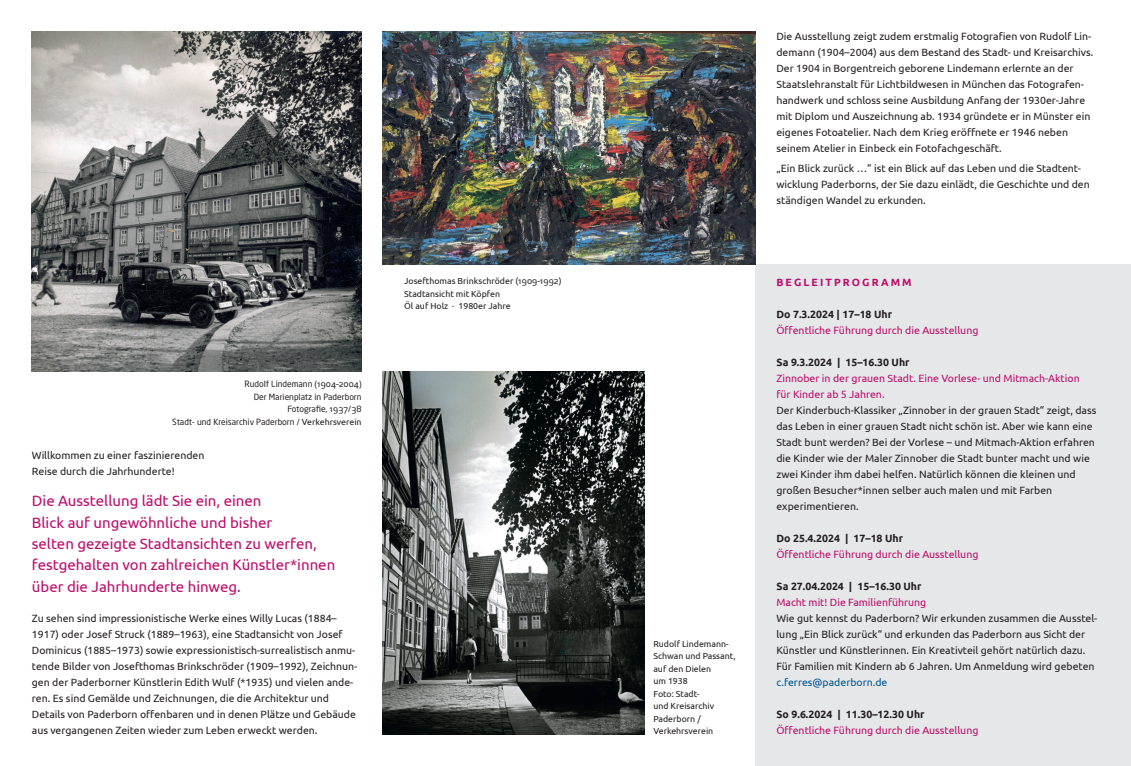
<style>
.page{position:relative;width:1131px;height:766px;background:#fff}
.page>*{position:absolute;margin:0;border:0;box-sizing:border-box;transform-origin:0 0}
.t1{font:15px/21.2px "Ubuntu";color:#bc0c6b}
.t2{font:10.5px/16px "Ubuntu";color:#231f20}
.t3{font:10.5px/16px "Ubuntu";color:#bc0c6b}
.t4{font:700 10.5px "Ubuntu";color:#231f20}
.t5{font:700 10.5px "Ubuntu";letter-spacing:.2em;color:#bc0c6b}
.small{font:8.75px/12.5px "Ubuntu";color:#231f20}
.small-2{font:8.5px "Neo Sans Std";color:#231f20}
.s1{font-family:"Ubuntu";font-size:8.75px}
.s2{font-family:"Neo Sans Std";font-size:8.5px}
.s3{color:#005791}
</style>
<div class="page">
<div style="left:755px;top:264px;width:375px;height:501px;background:#e6e7e9"></div>
<img style="left:32px;top:32px;width:329px;height:339px">
<img style="left:383px;top:371px;width:261px;height:362px">
<img style="left:383px;top:32px;width:372px;height:232px">
<p class="small-2" style="left:244px;top:378px;width:118px">Rudolf Lindemann (1904–2004)</p>
<p class="small-2" style="left:254px;top:391px;width:109px">Der Marienplatz in Paderborn</p>
<p class="small-2" style="left:287px;top:403px;width:76px">Fotografie, 1937/38</p>
<p class="small-2" style="left:172px;top:416px;width:191px">Stadt- und Kreisarchiv Paderborn / <span class="s1">Verkehrsverein</span></p>
<p class="t2" style="left:32px;top:446px;width:174px">Willkommen zu einer faszinierenden<br>Reise durch die Jahrhunderte!</p>
<p class="t1" style="left:32px;top:490px;width:305px">Die Ausstellung lädt Sie ein, einen<br>Blick auf ungewöhnliche und bisher<br>selten gezeigte Stadtansichten zu werfen, festgehalten von zahlreichen Künstler*innen über die Jahrhunderte hinweg.</p>
<p class="t2" style="left:32px;top:609px;width:327px">Zu sehen sind impressionistische Werke eines Willy Lucas (1884– 1917) oder Josef Struck (1889–1963), eine Stadtansicht von Josef Dominicus (1885–1973) sowie expressionistisch-surrealistisch anmu&shy;tende Bilder von Josefthomas Brinkschröder (1909–1992), Zeichnun&shy;gen der Paderborner Künstlerin Edith Wulf (*1935) und vielen ande&shy;ren. Es sind Gemälde und Zeichnungen, die die Architektur und Details von Paderborn offenbaren und in denen Plätze und Gebäude aus vergangenen Zeiten wieder zum Leben erweckt werden.</p>
<p class="small" style="left:404px;top:274px;width:159px">Josefthomas Brinkschröder (<span class="s2">1909–1992</span>)</p>
<p class="small" style="left:404px;top:287px;width:97px">Stadtansicht mit Köpfen</p>
<p class="small" style="left:404px;top:299px;width:108px">Öl auf Holz · 1980er Jahre</p>
<p class="small" style="left:653px;top:636px;width:84px">Rudolf Lindemann-<br>Schwan und Passant, auf den Dielen</p>
<p class="small" style="left:653px;top:674px;width:36px">um 1938</p>
<p class="small" style="left:653px;top:686px;width:48px">Foto: Stadt-</p>
<p class="small" style="left:653px;top:699px;width:62px">und Kreisarchiv<br>Paderborn /<br>Verkehrsverein</p>
<p class="t2" style="left:776px;top:28px;width:318px">Die Ausstellung zeigt zudem erstmalig Fotografien von Rudolf Lin&shy;demann (1904–2004) aus dem Bestand des Stadt- und Kreisarchivs.<br>Der 1904 in Borgentreich geborene Lindemann erlernte an der Staatslehranstalt für Lichtbildwesen in München das Fotografen&shy;handwerk und schloss seine Ausbildung Anfang der 1930er-Jahre mit Diplom und Auszeichnung ab. 1934 gründete er in Münster ein eigenes Fotoatelier. Nach dem Krieg eröffnete er 1946 neben seinem Atelier in Einbeck ein Fotofachgeschäft.</p>
<p class="t2" style="left:776px;top:160px;width:315px">„Ein Blick zurück …“ ist ein Blick auf das Leben und die Stadtent&shy;wicklung Paderborns, der Sie dazu einlädt, die Geschichte und den ständigen Wandel zu erkunden.</p>
<p class="t5" style="left:776px;top:275px;width:137px">BEGLEITPROGRAMM</p>
<p class="t4" style="left:776px;top:307px;width:117px">Do 7.3.2024 | 17–18 Uhr</p>
<p class="t3" style="left:776px;top:321px;width:203px">Öffentliche Führung durch die Ausstellung</p>
<p class="t4" style="left:776px;top:355px;width:135px">Sa 9.3.2024 | 15–16.30 Uhr</p>
<p class="t3" style="left:776px;top:369px;width:305px">Zinnober in der grauen Stadt. Eine Vorlese- und Mitmach-Aktion für Kinder ab 5 Jahren.</p>
<p class="t2" style="left:776px;top:401px;width:321px">Der Kinderbuch-Klassiker „Zinnober in der grauen Stadt“ zeigt, dass das Leben in einer grauen Stadt nicht schön ist. Aber wie kann eine Stadt bunt werden? Bei der Vorlese – und Mitmach-Aktion erfahren die Kinder wie der Maler Zinnober die Stadt bunter macht und wie zwei Kinder ihm dabei helfen. Natürlich können die kleinen und großen Besucher*innen selber auch malen und mit Farben experimentieren.</p>
<p class="t4" style="left:776px;top:531px;width:128px">Do 25.4.2024 | 17–18 Uhr</p>
<p class="t3" style="left:776px;top:545px;width:203px">Öffentliche Führung durch die Ausstellung</p>
<p class="t4" style="left:776px;top:579px;width:147px">Sa 27.04.2024 | 15–16.30 Uhr</p>
<p class="t3" style="left:776px;top:593px;width:151px">Macht mit! Die Familienführung</p>
<p class="t2" style="left:776px;top:609px;width:322px">Wie gut kennst du Paderborn? Wir erkunden zusammen die Ausstel&shy;lung „Ein Blick zurück“ und erkunden das Paderborn aus Sicht der Künstler und Künstlerinnen. Ein Kreativteil gehört natürlich dazu.<br>Für Familien mit Kindern ab 6 Jahren. Um Anmeldung wird gebeten <span class="s3">c.ferres@paderborn.de</span></p>
<p class="t4" style="left:776px;top:707px;width:150px">So 9.6.2024 | 11.30–12.30 Uhr</p>
<p class="t3" style="left:776px;top:721px;width:203px">Öffentliche Führung durch die Ausstellung</p>
</div>
